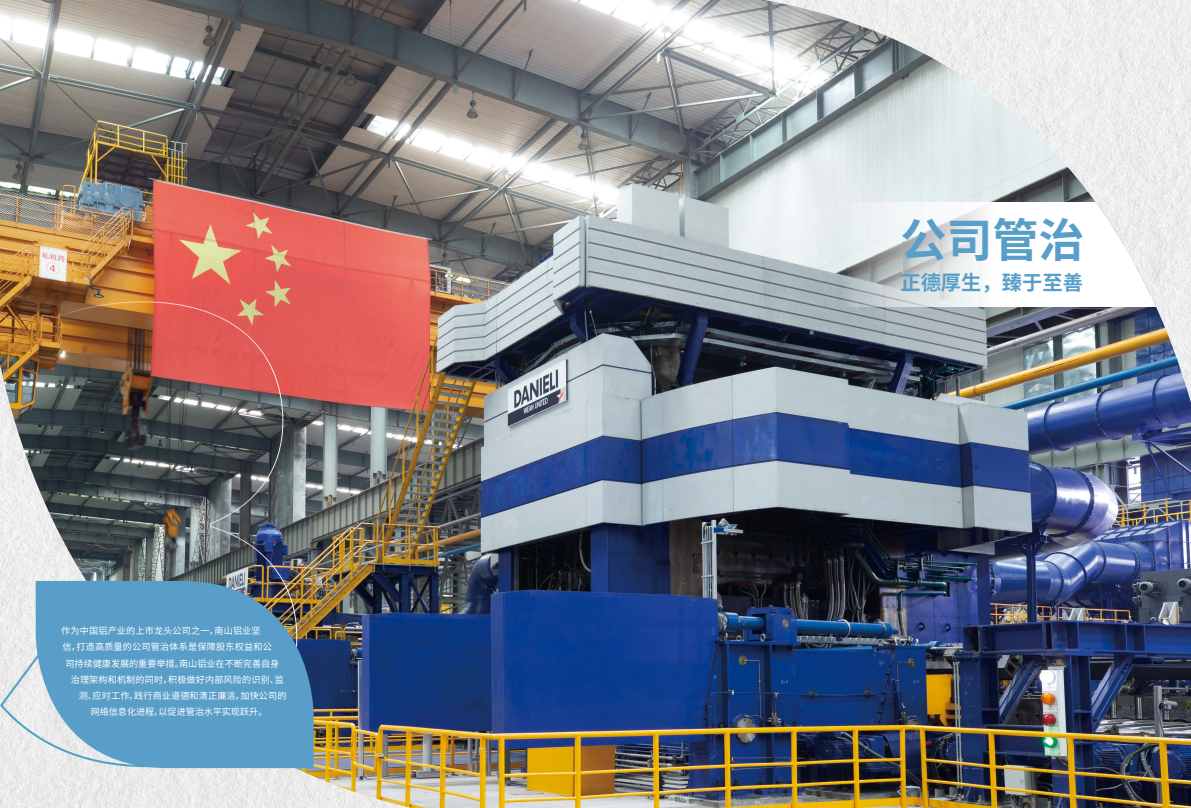
<style>
.page{position:relative;width:1191px;height:808px;background:#fff}
.page>*{position:absolute;margin:0;border:0;box-sizing:border-box;transform-origin:0 0}
.t1{font:700 46px "Source Han Sans CN";color:#599ec9}
.t2{font:700 20.3px "Source Han Sans CN";color:#599ec9}
.t3{font:9.1px "Source Han Sans CN";letter-spacing:.015em;color:#fff}
.t4{font:9.1px "Source Han Sans CN";letter-spacing:-.005em;color:#fff}
.t5{font:9.1px "Source Han Sans CN";letter-spacing:-.01em;color:#fff}
</style>
<div class="page">
<img style="left:0;top:0;width:1191px;height:808px">
<svg style="left:47px;top:43px;width:117px;height:37px"></svg>
<svg style="left:839px;top:203px;width:336px;height:104px"></svg>
<img style="left:0;top:301px;width:297px;height:346px">
<svg style="left:0;top:647px;width:36px;height:121px"></svg>
<svg style="left:36px;top:581px;width:277px;height:187px;background:#629ec2"></svg>
<p class="t3" style="left:61px;top:626px;width:201px">作为中国铝产业的上市龙头公司之一，南山铝业坚</p>
<p class="t3" style="left:62px;top:642px;width:211px">信，打造高质量的公司管治体系是保障股东权益和公</p>
<p class="t4" style="left:65px;top:658px;width:215px">司持续健康发展的重要举措。南山铝业在不断完善自身</p>
<p class="t3" style="left:71px;top:674px;width:214px">治理架构和机制的同时，积极做好内部风险的识别、监</p>
<p class="t3" style="left:79px;top:691px;width:209px">测、应对工作，践行商业道德和清正廉洁，加快公司的</p>
<p class="t5" style="left:91px;top:707px;width:178px">网络信息化进程，以促进管治水平实现跃升。</p>
<h1 class="t1" style="left:900px;top:214px;width:186px">公司管治</h1>
<h2 class="t2" style="left:900px;top:271px;width:184px">正德厚生，臻于至善</h2>
</div>
